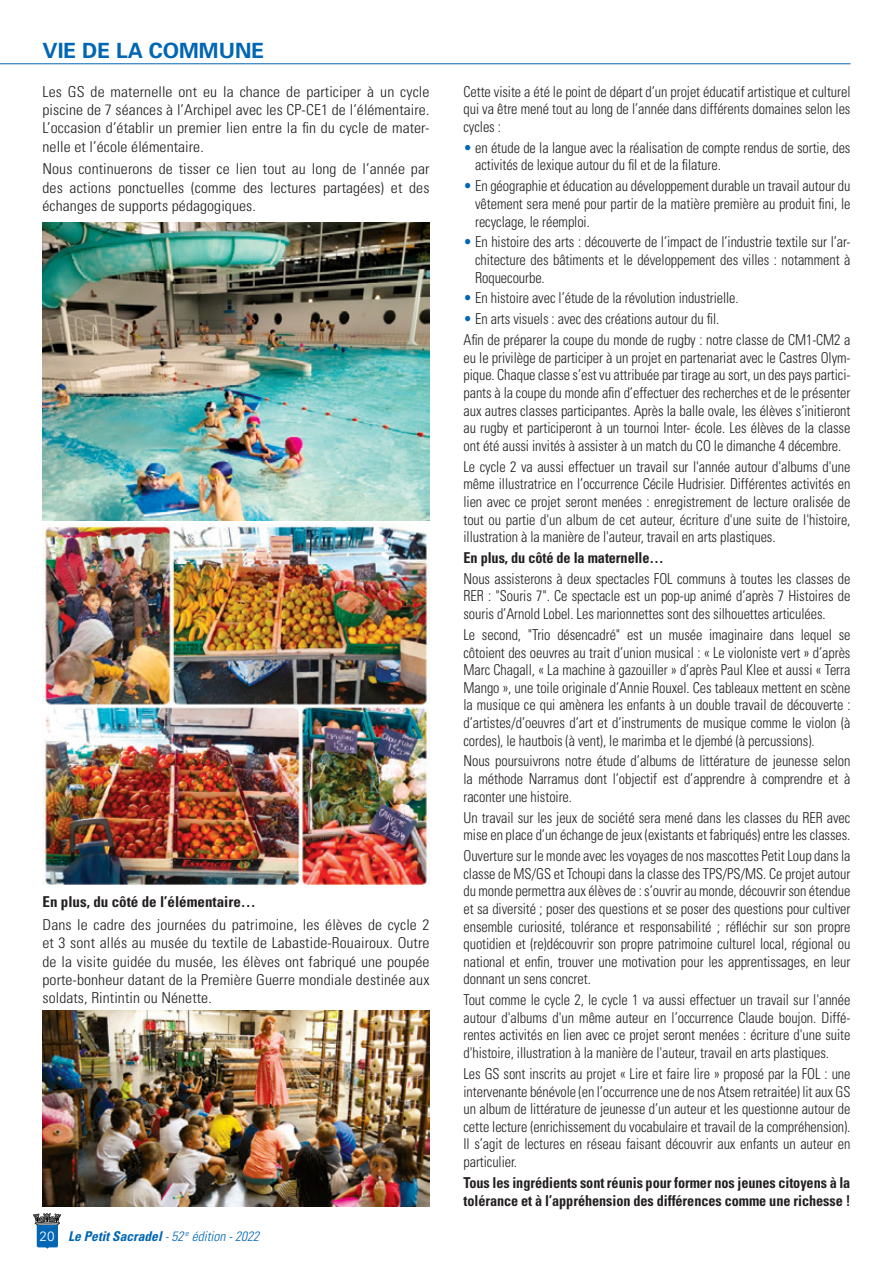
<style>
.page{position:relative;width:893px;height:1263px;background:#fff}
.page>*{position:absolute;margin:0;border:0;box-sizing:border-box;transform-origin:0 0}
.t1{font:700 21px "Univers";color:#0166b3}
.t2{font:300 condensed 15px/17.7px "Univers";letter-spacing:-.005em;color:#231f20;text-align:justify;scale:.95 1}
.t3{font:300 condensed 15px/18.3px "Univers";letter-spacing:-.005em;color:#231f20;text-align:justify;scale:1.05 1}
.t4{font:700 condensed 15px/17.7px "Univers";letter-spacing:-.005em;color:#231f20;scale:.95 1}
.t5{font:700 condensed 15px "Univers";letter-spacing:-.005em;color:#231f20}
.t6{font:italic 700 condensed 13.5px "Univers";color:#0166b3}
.t7{font:300 13.5px "Univers";color:#fff}
.s1{font-weight:300}
.s2{color:#0166b3}
</style>
<div class="page">
<svg style="left:33px;top:1213px;width:28px;height:36px"></svg>
<hr style="left:0;top:63px;width:850px;height:1px;background:#0166b3">
<img style="left:43px;top:223px;width:386px;height:297px">
<img style="left:43px;top:523px;width:386px;height:362px">
<img style="left:43px;top:1010px;width:386px;height:196px">
<h1 class="t1" style="left:43px;top:37px;width:223px">VIE DE LA COMMUNE</h1>
<p class="t3" style="left:43px;top:82px;width:370px">Les GS de maternelle ont eu la chance de participer à un cycle piscine de 7 séances à l’Archipel avec les CP-CE1 de l’élémentaire.<br>L’occasion d’établir un premier lien entre la fin du cycle de mater&shy;nelle et l’école élémentaire.</p>
<p class="t3" style="left:43px;top:160px;width:370px">Nous continuerons de tisser ce lien tout au long de l’année par des actions ponctuelles (comme des lectures partagées) et des échanges de supports pédagogiques.</p>
<p class="t5" style="left:43px;top:893px;width:215px">En plus, du côté de l’élémentaire…</p>
<p class="t3" style="left:43px;top:915px;width:370px">Dans le cadre des journées du patrimoine, les élèves de cycle 2 et 3 sont allés au musée du textile de Labastide-Rouairoux. Outre de la visite guidée du musée, les élèves ont fabriqué une poupée porte-bonheur datant de la Première Guerre mondiale destinée aux soldats, Rintintin ou Nénette.</p>
<p class="t7" style="left:40px;top:1228px;width:17px">20</p>
<p class="t6" style="left:68px;top:1227px;width:193px">Le Petit Sacradel <span class="s1">- 52</span> <sup>e</sup> <span class="s1">édition - 2022</span></p>
<p class="t2" style="left:463px;top:82px;width:409px">Cette visite a été le point de départ d’un projet éducatif artistique et culturel qui va être mené tout au long de l’année dans différents domaines selon les cycles :</p>
<p class="t2" style="left:475px;top:138px;width:397px;text-indent:-12px"><span class="s2">•</span> en étude de la langue avec la réalisation de compte rendus de sortie, des activités de lexique autour du fil et de la filature.</p>
<p class="t2" style="left:475px;top:177px;width:397px;text-indent:-12px"><span class="s2">•</span> En géographie et éducation au développement durable un travail autour du vêtement sera mené pour partir de la matière première au produit fini, le recyclage, le réemploi.</p>
<p class="t2" style="left:475px;top:233px;width:397px;text-indent:-12px"><span class="s2">•</span> En histoire des arts : découverte de l’impact de l’industrie textile sur l’ar&shy;chitecture des bâtiments et le développement des villes : notamment à Roquecourbe.</p>
<p class="t2" style="left:463px;top:289px;width:291px"><span class="s2">•</span> En histoire avec l’étude de la révolution industrielle.</p>
<p class="t2" style="left:463px;top:308px;width:409px;line-height:20.9px"><span class="s2">•</span> En arts visuels : avec des créations autour du fil.<br>Afin de préparer la coupe du monde de rugby : notre classe de CM1-CM2 a</p>
<p class="t2" style="left:463px;top:348px;width:409px">eu le privilège de participer à un projet en partenariat avec le Castres Olym&shy;pique. Chaque classe s’est vu attribuée par tirage au sort, un des pays partici&shy;pants à la coupe du monde afin d’effectuer des recherches et de le présenter aux autres classes participantes. Après la balle ovale, les élèves s’initieront au rugby et participeront à un tournoi Inter- école. Les élèves de la classe ont été aussi invités à assister à un match du CO le dimanche 4 décembre.</p>
<p class="t2" style="left:463px;top:457px;width:409px">Le cycle 2 va aussi effectuer un travail sur l'année autour d'albums d'une même illustratrice en l’occurrence Cécile Hudrisier. Différentes activités en lien avec ce projet seront menées : enregistrement de lecture oralisée de tout ou partie d'un album de cet auteur, écriture d'une suite de l'histoire, illustration à la manière de l'auteur, travail en arts plastiques.</p>
<p class="t4" style="left:463px;top:548px;width:212px">En plus, du côté de la maternelle…</p>
<p class="t2" style="left:463px;top:569px;width:409px">Nous assisterons à deux spectacles FOL communs à toutes les classes de RER : "Souris 7". Ce spectacle est un pop-up animé d’après 7 Histoires de souris d’Arnold Lobel. Les marionnettes sont des silhouettes articulées.</p>
<p class="t2" style="left:463px;top:626px;width:409px">Le second, "Trio désencadré" est un musée imaginaire dans lequel se côtoient des oeuvres au trait d’union musical : « Le violoniste vert » d’après Marc Chagall, « La machine à gazouiller » d’après Paul Klee et aussi « Terra Mango », une toile originale d’Annie Rouxel. Ces tableaux mettent en scène la musique ce qui amènera les enfants à un double travail de découverte : d’artistes/d’oeuvres d’art et d’instruments de musique comme le violon (à cordes), le hautbois (à vent), le marimba et le djembé (à percussions).</p>
<p class="t2" style="left:463px;top:752px;width:409px">Nous poursuivrons notre étude d’albums de littérature de jeunesse selon la méthode Narramus dont l’objectif est d’apprendre à comprendre et à raconter une histoire.</p>
<p class="t2" style="left:463px;top:808px;width:409px">Un travail sur les jeux de société sera mené dans les classes du RER avec mise en place d’un échange de jeux (existants et fabriqués) entre les classes.</p>
<p class="t2" style="left:463px;top:847px;width:409px">Ouverture sur le monde avec les voyages de nos mascottes Petit Loup dans la classe de MS/GS et Tchoupi dans la classe des TPS/PS/MS. Ce projet autour du monde permettra aux élèves de : s’ouvrir au monde, découvrir son étendue et sa diversité ; poser des questions et se poser des questions pour cultiver ensemble curiosité, tolérance et responsabilité ; réfléchir sur son propre quotidien et (re)découvrir son propre patrimoine culturel local, régional ou national et enfin, trouver une motivation pour les apprentissages, en leur donnant un sens concret.</p>
<p class="t2" style="left:463px;top:991px;width:409px">Tout comme le cycle 2, le cycle 1 va aussi effectuer un travail sur l'année autour d'albums d'un même auteur en l’occurrence Claude boujon. Diffé&shy;rentes activités en lien avec ce projet seront menées : écriture d'une suite d'histoire, illustration à la manière de l'auteur, travail en arts plastiques.</p>
<p class="t2" style="left:463px;top:1064px;width:409px">Les GS sont inscrits au projet « Lire et faire lire » proposé par la FOL : une intervenante bénévole (en l’occurrence une de nos Atsem retraitée) lit aux GS un album de littérature de jeunesse d’un auteur et les questionne autour de cette lecture (enrichissement du vocabulaire et travail de la compréhension).<br>Il s’agit de lectures en réseau faisant découvrir aux enfants un auteur en particulier.</p>
<p class="t4" style="left:463px;top:1173px;width:409px">Tous les ingrédients sont réunis pour former nos jeunes citoyens à la tolérance et à l’appréhension des différences comme une richesse !</p>
</div>
